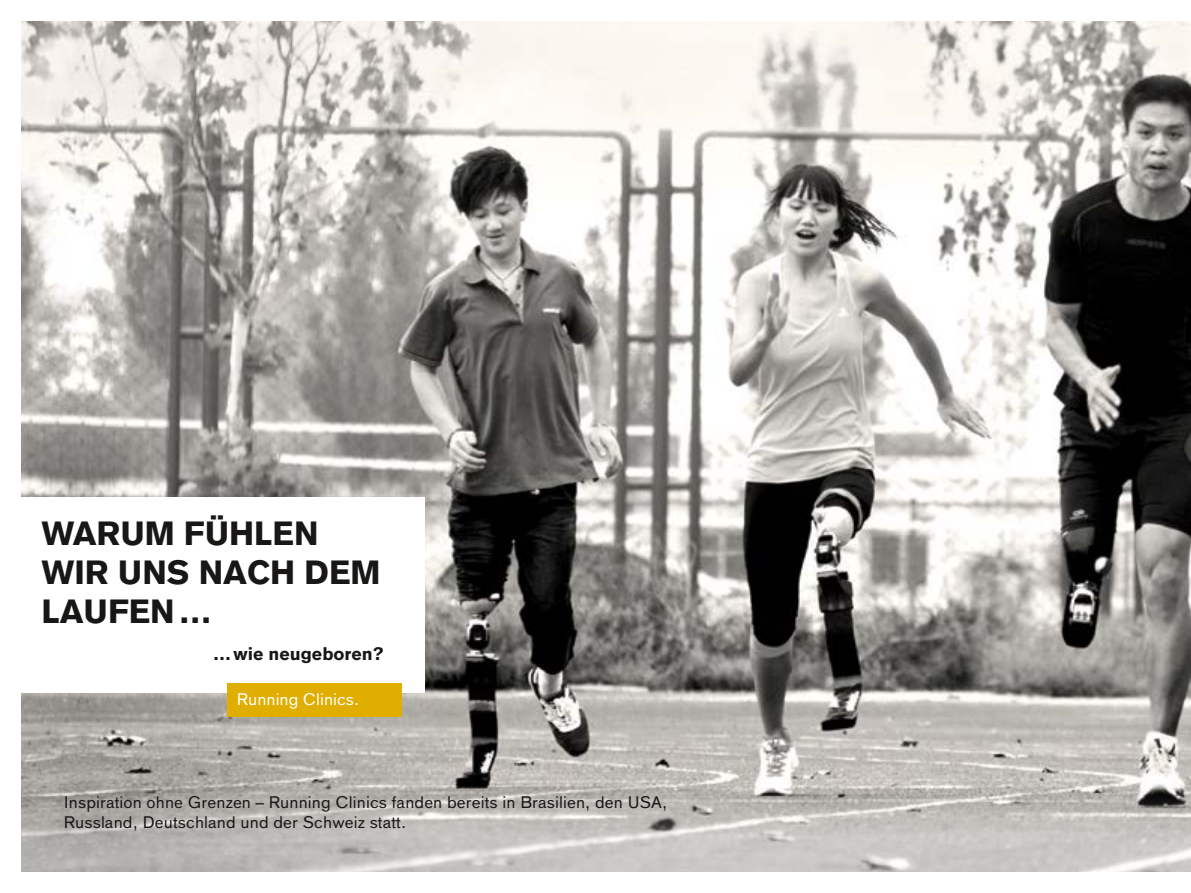
<style>
.page{position:relative;width:1191px;height:893px;background:#fff}
.page>*{position:absolute;margin:0;border:0;box-sizing:border-box;transform-origin:0 0}
.t1{font:700 33px/39px "OBO Sans";color:#181716}
.t2{font:700 18px "OBO Sans";color:#181716}
.t3{font:16.5px/19.8px "OBO Sans";letter-spacing:.005em;color:#181716}
.t4{font:16.5px "OBO Sans";color:#fff}
</style>
<div class="page">
<img style="left:21px;top:21px;width:1170px;height:696px">
<svg style="left:21px;top:717px;width:1170px;height:155px;background:#bbb8b4"></svg>
<div style="left:20px;top:498px;width:404px;height:195px;background:#fff"></div>
<div style="left:227px;top:683px;width:175px;height:34px;background:#dfae00"></div>
<h1 class="t1" style="left:41px;top:514px;width:340px">WARUM FÜHLEN<br>WIR UNS NACH DEM<br>LAUFEN…</h1>
<p class="t2" style="left:213px;top:643px;width:172px">…wie neugeboren?</p>
<p class="t4" style="left:237px;top:690px;width:124px">Running Clinics.</p>
<p class="t3" style="left:64px;top:792px;width:605px">Inspiration ohne Grenzen – Running Clinics fanden bereits in Brasilien, den USA,<br>Russland, Deutschland und der Schweiz statt.</p>
</div>
